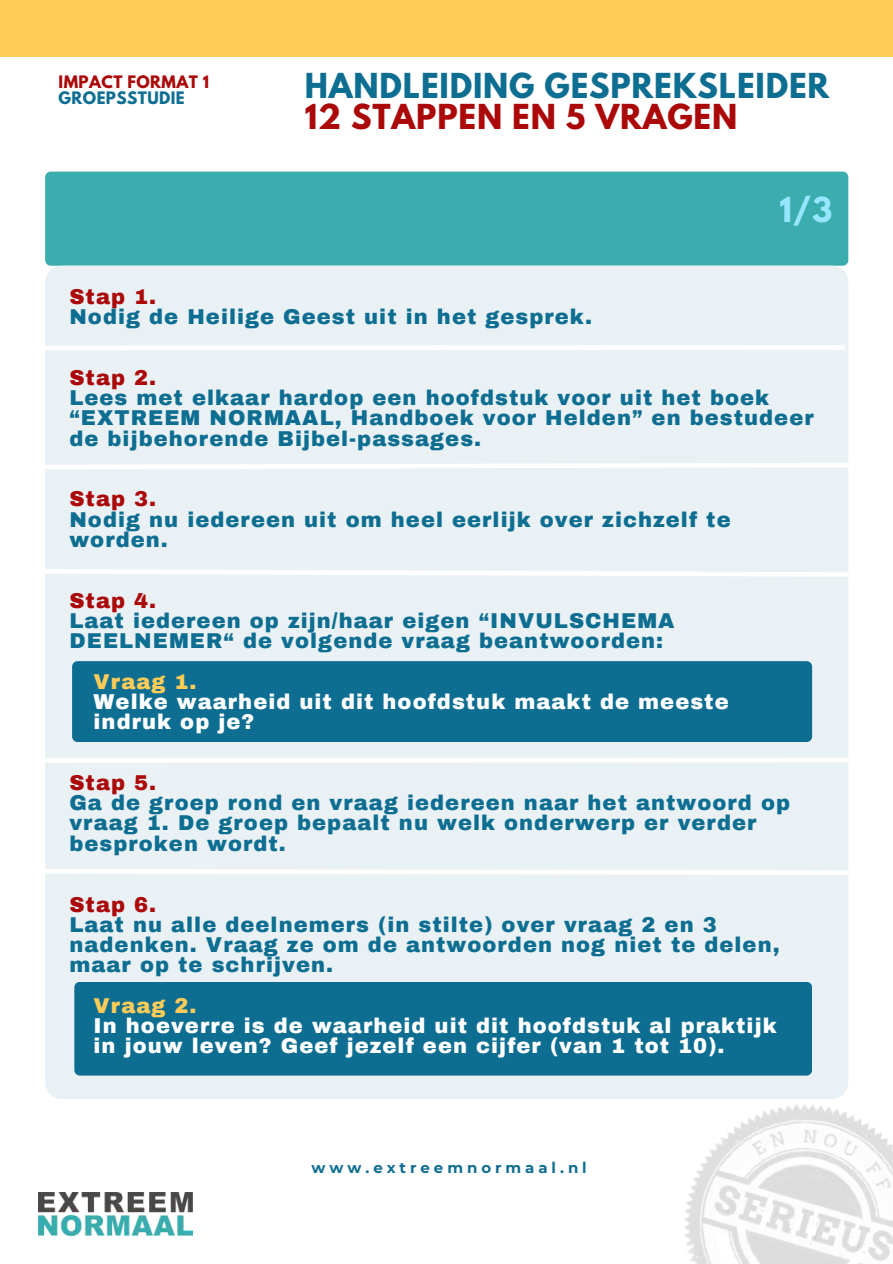
<style>
.page{position:relative;width:893px;height:1264px;background:#fff}
.page>*{position:absolute;margin:0;border:0;box-sizing:border-box;transform-origin:0 0}
.t1{font:700 30.45px/30.3px "League Spartan";letter-spacing:.025em;color:#0e6e92}
.t2{font:700 30.45px "League Spartan";color:#97e6ff}
.t3{font:900 21px/20.2px "Archivo";letter-spacing:.05em;color:#0e6e92}
.t4{font:900 21px/20.2px "Archivo";letter-spacing:.05em;color:#fff}
.t5{font:700 15.3px/15.1px "League Spartan";letter-spacing:.025em;color:#ab0909}
.t6{font:700 15px "Montserrat";letter-spacing:.265em;color:#0e6e92}
.s1{color:#0e6e92}
.s2{color:#ab0909}
.s3{color:#ffcc58}
</style>
<div class="page">
<div style="left:0;top:0;width:892px;height:56px;background:#ffcc58"></div>
<div style="left:45px;top:171px;width:803px;height:95px;background:#3cadaf;border-radius:6px"></div>
<img style="left:38px;top:1192px;width:154px;height:42px">
<div style="left:45px;top:266px;width:803px;height:833px;background:#e9f1f4;border-radius:17px"></div>
<div style="left:74px;top:981px;width:738px;height:94px;background:#0e6e92;border-radius:6px"></div>
<div style="left:72px;top:661px;width:740px;height:81px;background:#0e6e92;border-radius:6px"></div>
<img style="left:655px;top:1075px;width:237px;height:188px">
<div style="left:42px;top:345px;width:802px;height:5px;background:#fff"></div>
<svg style="left:45px;top:463px;width:803px;height:6px"></svg>
<svg style="left:45px;top:569px;width:803px;height:8px"></svg>
<svg style="left:45px;top:869px;width:803px;height:6px"></svg>
<div style="left:45px;top:757px;width:803px;height:5px;background:#fff"></div>
<p class="t5" style="left:59px;top:77px;width:152px">IMPACT FORMAT 1<br><span class="s1">GROEPSSTUDIE</span></p>
<p class="t1" style="left:305px;top:75px;width:526px">HANDLEIDING GESPREKSLEIDER<br><span class="s2">12 STAPPEN EN 5 VRAGEN</span></p>
<h1 class="t3" style="left:69px;top:286px;width:524px"><span class="s2">Stap 1.<br></span>Nodig de Heilige Geest uit in het gesprek.</h1>
<p class="t2" style="left:779px;top:195px;width:55px">1/3</p>
<h2 class="t3" style="left:69px;top:367px;width:745px"><span class="s2">Stap 2.<br></span>Lees met elkaar hardop een hoofdstuk voor uit het boek “EXTREEM NORMAAL, Handboek voor Helden” en bestudeer de bijbehorende Bijbel-passages.</h2>
<h2 class="t3" style="left:69px;top:489px;width:662px"><span class="s2">Stap 3.<br></span>Nodig nu iedereen uit om heel eerlijk over zichzelf te worden.</h2>
<h2 class="t3" style="left:69px;top:590px;width:606px"><span class="s2">Stap 4.<br></span>Laat iedereen op zijn/haar eigen “INVULSCHEMA<br>DEELNEMER“ de volgende vraag beantwoorden:</h2>
<h2 class="t4" style="left:94px;top:671px;width:636px"><span class="s3">Vraag 1.<br></span>Welke waarheid uit dit hoofdstuk maakt de meeste</h2>
<h2 class="t4" style="left:94px;top:712px;width:162px">indruk op je?</h2>
<h2 class="t3" style="left:69px;top:772px;width:722px"><span class="s2">Stap 5.<br></span>Ga de groep rond en vraag iedereen naar het antwoord op vraag 1. De groep bepaalt nu welk onderwerp er verder</h2>
<h2 class="t3" style="left:69px;top:833px;width:218px">besproken wordt.</h2>
<h2 class="t3" style="left:69px;top:894px;width:711px"><span class="s2">Stap 6.<br></span>Laat nu alle deelnemers (in stilte) over vraag 2 en 3 nadenken. Vraag ze om de antwoorden nog niet te delen,</h2>
<h2 class="t3" style="left:94px;top:945px;width:241px;line-height:40.5px;text-indent:-24px">maar op te schrijven.<br><span class="s3">Vraag 2.</span></h2>
<h2 class="t4" style="left:94px;top:1015px;width:684px">In hoeverre is de waarheid uit dit hoofdstuk al praktijk in jouw leven? Geef jezelf een cijfer (van 1 tot 10).</h2>
<p class="t6" style="left:311px;top:1158px;width:277px">www.extreemnormaal.nl</p>
</div>
